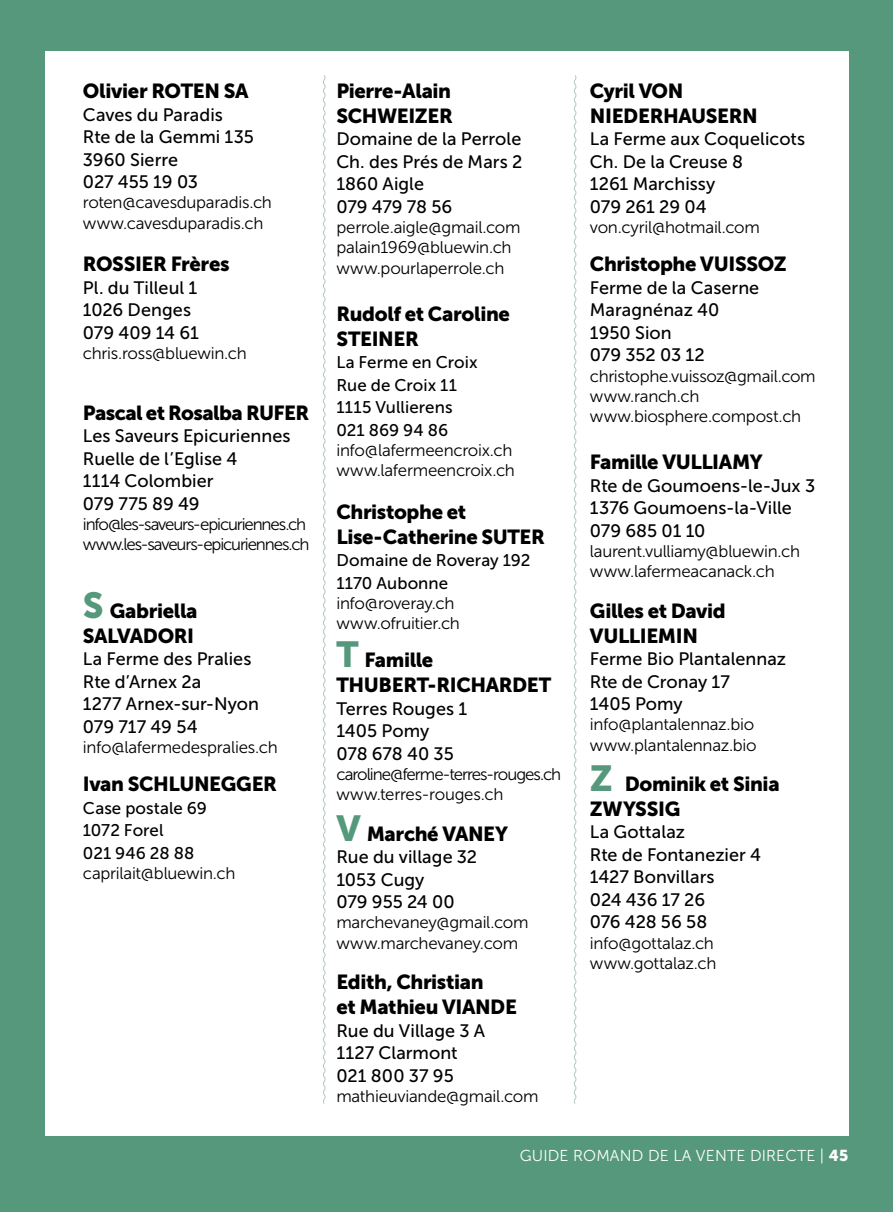
<style>
.page{position:relative;width:893px;height:1212px;background:#56987c}
.page>*{position:absolute;margin:0;border:0;box-sizing:border-box;transform-origin:0 0}
.t1{font:20.25px/24.8px "Museo Sans 900";letter-spacing:-.02em;color:#000}
.t2{font:18px/22.5px "Museo Sans 500";color:#000}
.t3{font:16.88px/20.2px "Museo Sans 300";letter-spacing:-.02em;color:#000}
.t4{font:16.88px/22.5px "Museo Sans 500";letter-spacing:.005em;color:#000}
.t5{font:16.88px/20.2px "Museo Sans 300";letter-spacing:-.065em;color:#000}
.t6{font:16.88px/20.2px "Museo Sans 300";letter-spacing:-.06em;color:#000}
.t7{font:15.75px "Museo Sans 300";letter-spacing:.01em;color:#fff}
.s1{font-size:36px;color:#56987c}
.s2{font-family:"Museo Sans 900"}
</style>
<div class="page">
<div style="left:45px;top:51px;width:803px;height:1084px;background:#fff"></div>
<svg style="left:323px;top:75px;width:3px;height:1029px"></svg>
<svg style="left:573px;top:75px;width:4px;height:1029px"></svg>
<p class="t1" style="left:83px;top:79px;width:167px">Olivier ROTEN SA</p>
<p class="t2" style="left:83px;top:103px;width:173px">Caves du Paradis<br>Rte de la Gemmi 135<br>3960 Sierre<br>027 455 19 03</p>
<p class="t3" style="left:83px;top:193px;width:191px">roten@cavesduparadis.ch www.cavesduparadis.ch</p>
<p class="t1" style="left:83px;top:252px;width:148px">ROSSIER Frères</p>
<p class="t2" style="left:83px;top:276px;width:117px">Pl. du Tilleul 1<br>1026 Denges<br>079 409 14 61</p>
<p class="t3" style="left:83px;top:343px;width:165px">chris.ross@bluewin.ch</p>
<p class="t1" style="left:83px;top:400px;width:228px">Pascal et Rosalba RUFER</p>
<p class="t2" style="left:83px;top:425px;width:209px">Les Saveurs Epicuriennes<br>Ruelle de l’Eglise 4<br>1114 Colombier<br>079 775 89 49</p>
<p class="t5" style="left:83px;top:514px;width:228px">info@les-saveurs-epicuriennes.ch www.les-saveurs-epicuriennes.ch</p>
<p class="t1" style="left:83px;top:598px;width:116px"><span class="s1">S</span> Gabriella<br>SALVADORI</p>
<p class="t2" style="left:83px;top:648px;width:178px">La Ferme des Pralies<br>Rte d’Arnex 2a<br>1277 Arnex-sur-Nyon<br>079 717 49 54</p>
<p class="t3" style="left:83px;top:737px;width:196px">info@lafermedespralies.ch</p>
<p class="t1" style="left:83px;top:772px;width:196px">Ivan SCHLUNEGGER</p>
<p class="t4" style="left:83px;top:797px;width:126px">Case postale 69<br>1072 Forel<br>021 946 28 88</p>
<p class="t3" style="left:83px;top:863px;width:154px">caprilait@bluewin.ch</p>
<p class="t1" style="left:336px;top:79px;width:118px">Pierre-Alain<br>SCHWEIZER</p>
<p class="t2" style="left:336px;top:128px;width:187px">Domaine de la Perrole<br>Ch. des Prés de Mars 2<br>1860 Aigle<br>079 479 78 56</p>
<p class="t3" style="left:336px;top:217px;width:186px">perrole.aigle@gmail.com palain1969@bluewin.ch www.pourlaperrole.ch</p>
<p class="t1" style="left:336px;top:301px;width:175px">Rudolf et Caroline<br>STEINER</p>
<p class="t4" style="left:336px;top:351px;width:143px">La Ferme en Croix<br>Rue de Croix 11<br>1115 Vullierens<br>021 869 94 86</p>
<p class="t3" style="left:336px;top:440px;width:180px">info@lafermeencroix.ch www.lafermeencroix.ch</p>
<p class="t1" style="left:336px;top:499px;width:210px">Christophe et<br>Lise-Catherine SUTER</p>
<p class="t4" style="left:336px;top:549px;width:196px">Domaine de Roveray 192<br>1170 Aubonne</p>
<p class="t3" style="left:336px;top:593px;width:125px">info@roveray.ch www.ofruitier.ch</p>
<p class="t1" style="left:336px;top:648px;width:216px"><span class="s1">T</span> Famille<br>THUBERT-RICHARDET</p>
<p class="t2" style="left:336px;top:697px;width:132px">Terres Rouges 1<br>1405 Pomy<br>078 678 40 35</p>
<p class="t6" style="left:336px;top:764px;width:226px">caroline@ferme-terres-rouges.ch www.terres-rouges.ch</p>
<p class="t1" style="left:336px;top:821px;width:173px"><span class="s1">V</span> Marché VANEY</p>
<p class="t2" style="left:336px;top:846px;width:142px">Rue du village 32<br>1053 Cugy<br>079 955 24 00</p>
<p class="t3" style="left:336px;top:913px;width:194px">marchevaney@gmail.com www.marchevaney.com</p>
<p class="t1" style="left:336px;top:970px;width:182px">Edith, Christian<br>et Mathieu VIANDE</p>
<p class="t2" style="left:336px;top:1019px;width:150px">Rue du Village 3 A<br>1127 Clarmont<br>021 800 37 95</p>
<p class="t3" style="left:336px;top:1086px;width:204px">mathieuviande@gmail.com</p>
<p class="t1" style="left:590px;top:79px;width:169px">Cyril VON<br>NIEDERHAUSERN</p>
<p class="t2" style="left:590px;top:128px;width:217px">La Ferme aux Coquelicots<br>Ch. De la Creuse 8<br>1261 Marchissy<br>079 261 29 04</p>
<p class="t3" style="left:590px;top:217px;width:171px">von.cyril@hotmail.com</p>
<p class="t1" style="left:590px;top:252px;width:198px">Christophe VUISSOZ</p>
<p class="t2" style="left:590px;top:276px;width:171px">Ferme de la Caserne<br>Maragnénaz 40<br>1950 Sion<br>079 352 03 12</p>
<p class="t3" style="left:590px;top:366px;width:227px">christophe.vuissoz@gmail.com www.ranch.ch www.biosphere.compost.ch</p>
<p class="t1" style="left:590px;top:450px;width:174px">Famille VULLIAMY</p>
<p class="t2" style="left:590px;top:474px;width:227px">Rte de Goumoens-le-Jux 3<br>1376 Goumoens-la-Ville<br>079 685 01 10</p>
<p class="t3" style="left:590px;top:541px;width:212px">laurent.vulliamy@bluewin.ch www.lafermeacanack.ch</p>
<p class="t1" style="left:590px;top:598px;width:137px">Gilles et David<br>VULLIEMIN</p>
<p class="t2" style="left:590px;top:648px;width:198px">Ferme Bio Plantalennaz<br>Rte de Cronay 17<br>1405 Pomy</p>
<p class="t3" style="left:590px;top:715px;width:168px">info@plantalennaz.bio www.plantalennaz.bio</p>
<p class="t1" style="left:590px;top:772px;width:191px"><span class="s1">Z</span> Dominik et Sinia<br>ZWYSSIG</p>
<p class="t2" style="left:590px;top:821px;width:173px">La Gottalaz<br>Rte de Fontanezier 4<br>1427 Bonvillars<br>024 436 17 26<br>076 428 56 58</p>
<p class="t3" style="left:590px;top:933px;width:128px">info@gottalaz.ch www.gottalaz.ch</p>
<p class="t7" style="left:520px;top:1147px;width:330px">GUIDE ROMAND DE LA VENTE DIRECTE | <span class="s2">45</span></p>
</div>
